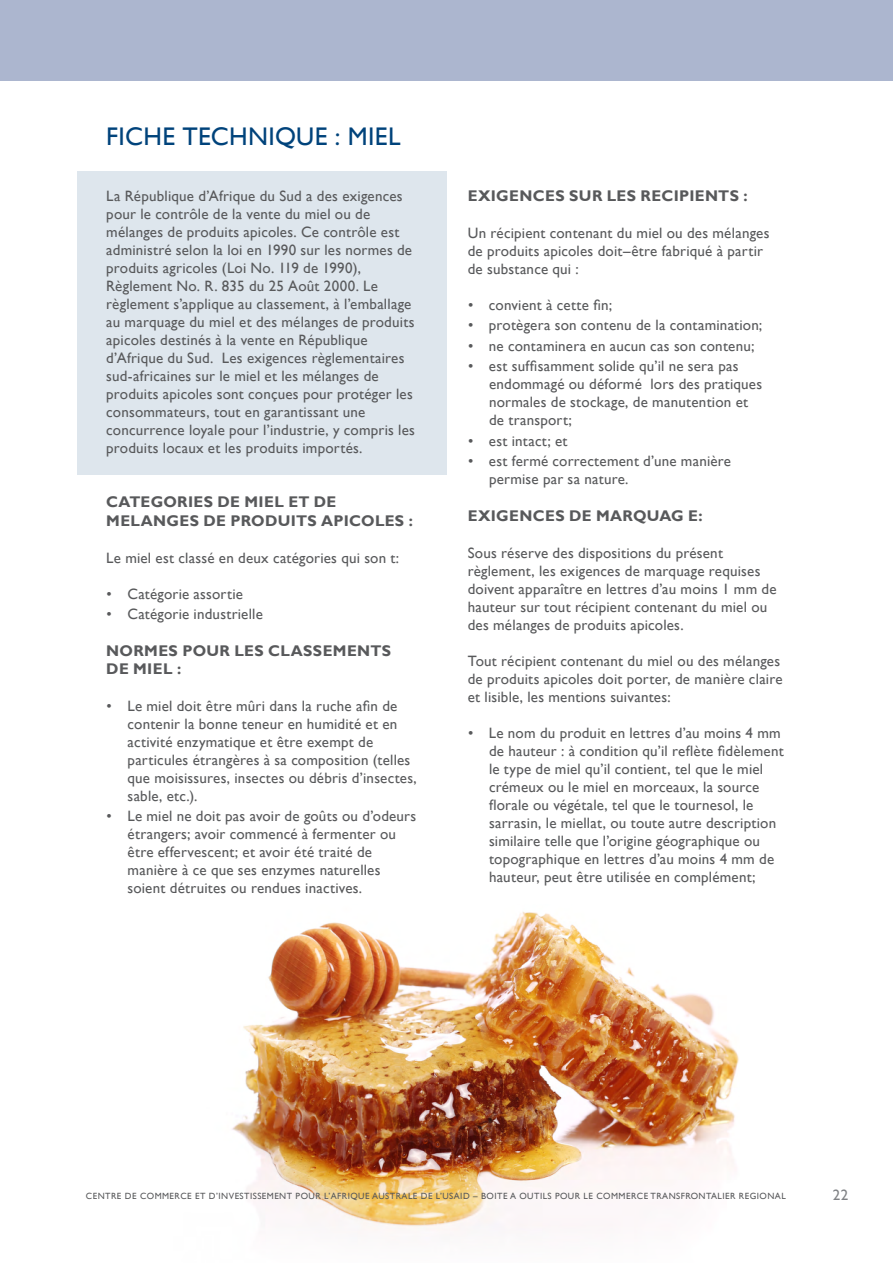
<style>
.page{position:relative;width:893px;height:1263px;background:#fff}
.page>*{position:absolute;margin:0;border:0;box-sizing:border-box;transform-origin:0 0}
.t1{font:25.5px "Gill Sans";letter-spacing:.015em;color:#00437b}
.t2{font:700 15.45px/18.6px "Gill Sans";letter-spacing:.02em;color:#58595b}
.t3{font:15px/18px "Gill Sans";letter-spacing:.015em;color:#58595b}
.t4{font:15px "Gill Sans";color:#808285}
.t5{font:9px "Gill Sans";letter-spacing:.05em;color:#58595b}
</style>
<div class="page">
<img style="left:232px;top:912px;width:507px;height:318px">
<div style="left:77px;top:171px;width:370px;height:303px;background:#dee6ed"></div>
<div style="left:0;top:0;width:893px;height:80px;background:#acb6cf"></div>
<h1 class="t1" style="left:106px;top:122px;width:296px">FICHE TECHNIQUE : MIEL</h1>
<p class="t3" style="left:106px;top:187px;width:310px">La République d’Afrique du Sud a des exigences pour le contrôle de la vente du miel ou de mélanges de produits apicoles. Ce contrôle est administré selon la loi en 1990 sur les normes de produits agricoles (Loi No. 119 de 1990), Règlement No. R. 835 du 25 Août 2000. Le règlement s’applique au classement, à l’emballage au marquage du miel et des mélanges de produits apicoles destinés à la vente en République d’Afrique du Sud. Les exigences règlementaires sud-africaines sur le miel et les mélanges de produits apicoles sont conçues pour protéger les consommateurs, tout en garantissant une concurrence loyale pour l’industrie, y compris les produits locaux et les produits importés.</p>
<p class="t2" style="left:106px;top:493px;width:308px">CATEGORIES DE MIEL ET DE<br>MELANGES DE PRODUITS APICOLES :</p>
<p class="t3" style="left:106px;top:549px;width:294px">Le miel est classé en deux catégories qui son t:</p>
<p class="t3" style="left:107px;top:585px;width:138px">• Catégorie assortie</p>
<p class="t3" style="left:107px;top:605px;width:158px">• Catégorie industrielle</p>
<p class="t2" style="left:106px;top:641px;width:286px">NORMES POUR LES CLASSEMENTS<br>DE MIEL :</p>
<p class="t3" style="left:128px;top:697px;width:291px;text-indent:-21px">• Le miel doit être mûri dans la ruche afin de contenir la bonne teneur en humidité et en activité enzymatique et être exempt de particules étrangères à sa composition (telles que moisissures, insectes ou débris d’insectes, sable, etc.).</p>
<p class="t3" style="left:128px;top:807px;width:290px;text-indent:-21px">• Le miel ne doit pas avoir de goûts ou d’odeurs étrangers; avoir commencé à fermenter ou être effervescent; et avoir été traité de manière à ce que ses enzymes naturelles soient détruites ou rendues inactives.</p>
<p class="t2" style="left:468px;top:186px;width:281px">EXIGENCES SUR LES RECIPIENTS :</p>
<p class="t3" style="left:468px;top:224px;width:303px">Un récipient contenant du miel ou des mélanges de produits apicoles doit–être fabriqué à partir de substance qui :</p>
<p class="t3" style="left:468px;top:296px;width:146px">• convient à cette fin;</p>
<p class="t3" style="left:468px;top:316px;width:296px">• protègera son contenu de la contamination;</p>
<p class="t3" style="left:468px;top:337px;width:288px">• ne contaminera en aucun cas son contenu;</p>
<p class="t3" style="left:489px;top:358px;width:275px;text-indent:-21px">• est suffisamment solide qu’il ne sera pas endommagé ou déformé lors des pratiques normales de stockage, de manutention et de transport;</p>
<p class="t3" style="left:468px;top:432px;width:101px">• est intact; et</p>
<p class="t3" style="left:489px;top:453px;width:244px;text-indent:-21px">• est fermé correctement d’une manière permise par sa nature.</p>
<p class="t2" style="left:468px;top:506px;width:236px">EXIGENCES DE MARQUAG E:</p>
<p class="t3" style="left:468px;top:544px;width:310px">Sous réserve des dispositions du présent règlement, les exigences de marquage requises doivent apparaître en lettres d’au moins 1 mm de hauteur sur tout récipient contenant du miel ou des mélanges de produits apicoles.</p>
<p class="t3" style="left:468px;top:652px;width:316px">Tout récipient contenant du miel ou des mélanges de produits apicoles doit porter, de manière claire et lisible, les mentions suivantes:</p>
<p class="t3" style="left:489px;top:724px;width:296px;text-indent:-21px">• Le nom du produit en lettres d’au moins 4 mm de hauteur : à condition qu’il reflète fidèlement le type de miel qu’il contient, tel que le miel crémeux ou le miel en morceaux, la source florale ou végétale, tel que le tournesol, le sarrasin, le miellat, ou toute autre description similaire telle que l’origine géographique ou topographique en lettres d’au moins 4 mm de hauteur, peut être utilisée en complément;</p>
<p class="t5" style="left:86px;top:1190px;width:701px">CENTRE DE COMMERCE ET D’INVESTISSEMENT POUR L’AFRIQUE AUSTRALE DE L’USAID – BOITE A OUTILS POUR LE COMMERCE TRANSFRONTALIER REGIONAL</p>
<p class="t4" style="left:833px;top:1186px;width:17px">22</p>
</div>
